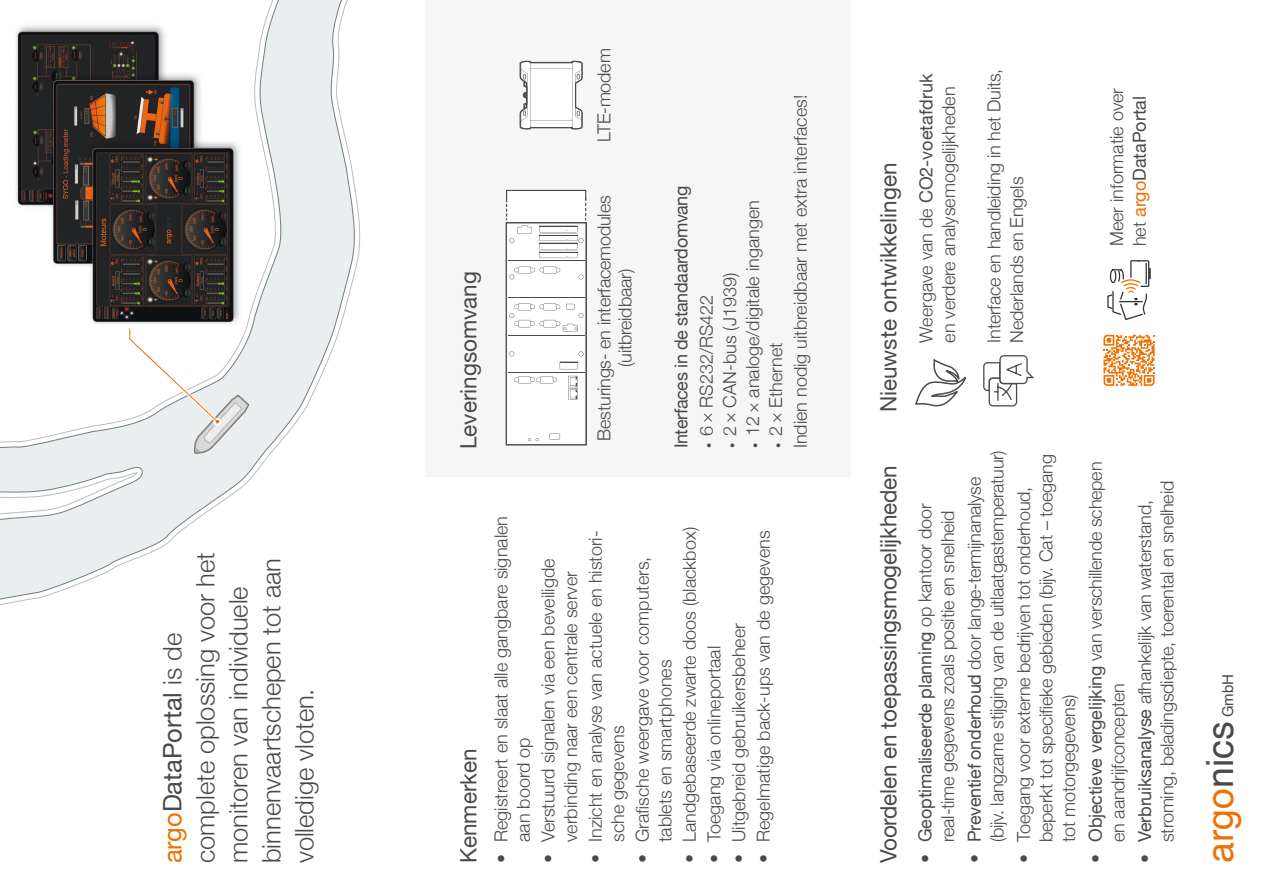
<style>
.page{position:relative;width:1263px;height:893px;background:#fff}
.page>*{position:absolute;margin:0;border:0;box-sizing:border-box;transform-origin:0 0}
.t1{font:37.5px "Helvetica";color:#ee7203}
.t2{font:300 25.5px/33px "Helvetica Neue";color:#4a4a49}
.t3{font:22.5px "Helvetica Neue";color:#4a4a49}
.t4{font:300 18px/22.5px "Helvetica Neue";color:#4a4a49}
.t5{font:18px "Helvetica Neue";letter-spacing:-.02em;color:#4a4a49}
.t6{font:15px "Helvetica";color:#4a4a49}
.s1{font-weight:400;color:#ee7203}
.s2{font-weight:400}
.s3{font-size:10.5px}
.s4{color:#4a4a49}
</style>
<div class="page">
<div style="left:425px;top:0;width:425px;height:476px;background:#f6f6f6"></div>
<div style="left:506px;top:190px;width:80px;height:255px;background:#fff"></div>
<div style="left:506px;top:190px;width:80px;height:10px;border:1px solid #4a4a49"></div>
<svg style="left:506px;top:198px;width:80px;height:247px"></svg>
<svg style="left:519px;top:60px;width:64px;height:70px"></svg>
<svg style="left:0;top:0;width:361px;height:605px"></svg>
<svg style="left:127px;top:310px;width:122px;height:144px"></svg>
<img style="left:0;top:0;width:245px;height:328px">
<svg style="left:1103px;top:335px;width:51px;height:51px"></svg>
<svg style="left:1107px;top:260px;width:44px;height:60px"></svg>
<svg style="left:915px;top:359px;width:52px;height:48px"></svg>
<svg style="left:983px;top:355px;width:51px;height:52px"></svg>
<h2 class="t2" style="left:154px;top:863px;width:312px;rotate:-90deg"><span class="s1">argo</span><span class="s2">DataPortal</span> is de complete oplossing voor het monitoren van individuele binnenvaartschepen tot aan volledige vloten.</h2>
<p class="t3" style="left:452px;top:449px;width:179px;rotate:-90deg">Leveringsomvang</p>
<p class="t4" style="left:591px;top:142px;width:95px;rotate:-90deg">LTE-modem</p>
<p class="t4" style="left:592px;top:441px;width:246px;line-height:21px;text-align:center;rotate:-90deg">Besturings- en interfacemodules (uitbreidbaar)</p>
<p class="t5" style="left:668px;top:448px;width:264px;rotate:-90deg">Interfaces in de standaardomvang</p>
<p class="t4" style="left:694px;top:448px;width:155px;rotate:-90deg"><span class="s3">•</span> 6× RS232/RS422</p>
<p class="t4" style="left:762px;top:448px;width:355px;line-height:24.6px;rotate:-90deg"><span class="s3">•</span> 2× Ethernet<br>Indien nodig uitbreidbaar met extra interfaces!</p>
<p class="t4" style="left:740px;top:448px;width:250px;rotate:-90deg"><span class="s3">•</span> 12× analoge/digitale ingangen</p>
<p class="t4" style="left:717px;top:448px;width:177px;rotate:-90deg"><span class="s3">•</span> 2× CAN-bus (J1939)</p>
<p class="t3" style="left:452px;top:863px;width:116px;rotate:-90deg">Kenmerken</p>
<p class="t4" style="left:488px;top:842px;width:327px;text-indent:-21px;rotate:-90deg">• Registreert en slaat alle gangbare signalen aan boord op</p>
<p class="t4" style="left:536px;top:863px;width:306px;text-align:center;rotate:-90deg">• Verstuurd signalen via een beveiligde verbinding naar een centrale server</p>
<p class="t4" style="left:583px;top:842px;width:313px;text-indent:-21px;rotate:-90deg">• Inzicht en analyse van actuele en histori&shy;sche gegevens</p>
<p class="t4" style="left:630px;top:842px;width:287px;text-indent:-21px;rotate:-90deg">• Grafische weergave voor computers, tablets en smartphones</p>
<p class="t4" style="left:677px;top:863px;width:338px;rotate:-90deg">• Landgebaseerde zwarte doos (blackbox)</p>
<p class="t4" style="left:702px;top:863px;width:219px;rotate:-90deg">• Toegang via onlineportaal</p>
<p class="t4" style="left:726px;top:863px;width:241px;rotate:-90deg">• Uitgebreid gebruikersbeheer</p>
<p class="t4" style="left:751px;top:863px;width:334px;rotate:-90deg">• Regelmatige back-ups van de gegevens</p>
<p class="t3" style="left:872px;top:412px;width:251px;rotate:-90deg">Nieuwste ontwikkelingen</p>
<p class="t3" style="left:872px;top:863px;width:399px;rotate:-90deg">Voordelen en toepassingsmogelijkheden</p>
<p class="t4" style="left:913px;top:343px;width:270px;rotate:-90deg">Weergave van de <span class="s2">CO2-voetafdruk </span>en verdere analysemogelijkheden</p>
<p class="t4" style="left:981px;top:343px;width:276px;rotate:-90deg">Interface en handleiding in het Duits,<br>Nederlands en Engels</p>
<p class="t4" style="left:1104px;top:246px;width:160px;rotate:-90deg">Meer informatie over het <span class="s1">argo</span><span class="s2">DataPortal</span></p>
<p class="t4" style="left:913px;top:842px;width:340px;text-indent:-21px;rotate:-90deg">• <span class="s2">Geoptimaliseerde planning</span> op kantoor door real-time gegevens zoals positie en snelheid</p>
<p class="t4" style="left:962px;top:842px;width:393px;text-indent:-21px;rotate:-90deg">• <span class="s2">Preventief onderhoud</span> door lange-termijnanalyse (bijv. langzame stijging van de uitlaatgastemperatuur)</p>
<p class="t4" style="left:1011px;top:842px;width:389px;text-indent:-21px;rotate:-90deg">• Toegang voor externe bedrijven tot onderhoud, beperkt tot specifieke gebieden (bijv. Cat – toegang tot motorgegevens)</p>
<p class="t4" style="left:1083px;top:842px;width:382px;text-indent:-21px;rotate:-90deg">• <span class="s2">Objectieve vergelijking</span> van verschillende schepen en aandrijfconcepten</p>
<p class="t4" style="left:1132px;top:842px;width:362px;text-indent:-21px;rotate:-90deg">• <span class="s2">Verbruiksanalyse</span> afhankelijk van waterstand, stroming, beladingsdiepte, toerental en snelheid</p>
<p class="t6" style="left:1216px;top:717px;width:45px;rotate:-90deg">GmbH</p>
<h1 class="t1" style="left:1191px;top:863px;width:143px;rotate:-90deg">argo<span class="s4">nics</span></h1>
</div>
